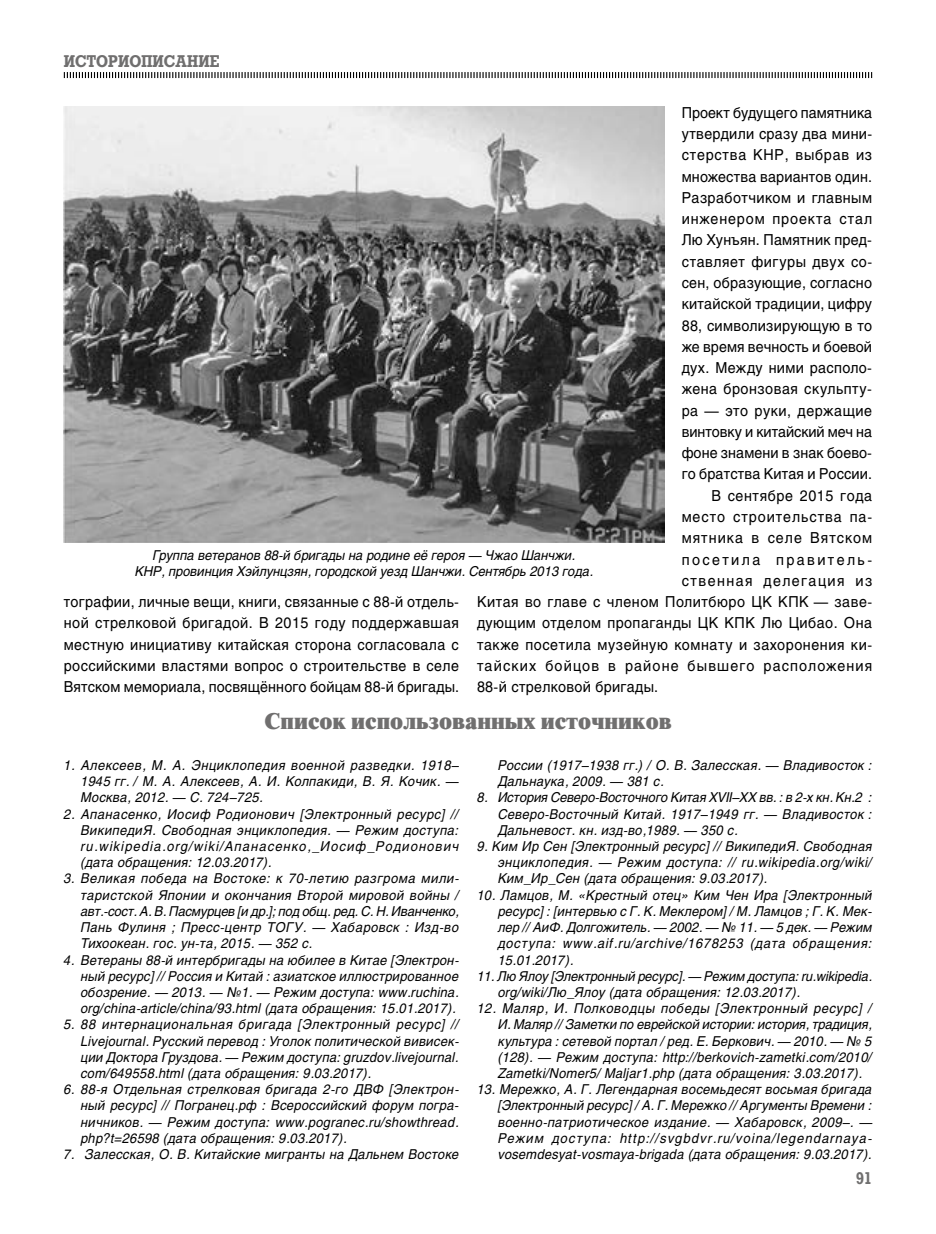
<style>
.page{position:relative;width:936px;height:1234px;background:#fff}
.page>*{position:absolute;margin:0;border:0;box-sizing:border-box;transform-origin:0 0}
.t1{font:22.5px "Newton XC";color:#706f6f}
.t2{font:700 16.5px "Rodeo";color:#706f6f;scale:.9 1}
.t3{font:15px/21.3px "Helios";letter-spacing:.03em;color:#000;text-align:justify;scale:.95 1}
.t4{font:15px "Helios";letter-spacing:.01em;color:#000;scale:.95 1}
.t5{font:15px "Helios";letter-spacing:.005em;color:#000;scale:.95 1}
.t6{font:15px "Helios";letter-spacing:.08em;color:#000;scale:.95 1}
.t7{font:15px "Helios";color:#000;scale:.95 1}
.t8{font:15px "Helios";letter-spacing:-.005em;color:#000;scale:.95 1}
.t9{font:15px "Helios";letter-spacing:.065em;color:#000;scale:.95 1}
.t10{font:15px "Helios";letter-spacing:.05em;color:#000;scale:.95 1}
.t11{font:15px "Helios";letter-spacing:.06em;color:#000;scale:.95 1}
.t12{font:15px "Helios";letter-spacing:.07em;color:#000;scale:.95 1}
.t13{font:15px "Helios";letter-spacing:.1em;color:#000;scale:.95 1}
.t14{font:15px "Helios";letter-spacing:.17em;color:#000;scale:.95 1}
.t15{font:italic 13.5px/16.2px "Helios";letter-spacing:.02em;color:#000;text-align:justify;scale:.95 1}
.t16{font:italic 13.5px/16.2px "Helios";color:#000;text-align:center;scale:.95 1}
.t17{font:italic 13.5px/16.2px "Helios";letter-spacing:-.005em;color:#000;scale:.95 1}
</style>
<div class="page">
<svg style="left:63px;top:72px;width:809px;height:7px"></svg>
<img style="left:64px;top:106px;width:600px;height:436px">
<p class="t2" style="left:64px;top:51px;width:174px">ИСТОРИОПИСАНИЕ</p>
<p class="t7" style="left:681px;top:104px;width:202px">Проект будущего памятника</p>
<p class="t3" style="left:681px;top:123px;width:202px">утвердили сразу два мини-</p>
<p class="t10" style="left:681px;top:146px;width:202px">стерства КНР, выбрав из</p>
<p class="t4" style="left:681px;top:167px;width:202px">множества вариантов один.</p>
<p class="t3" style="left:681px;top:187px;width:202px">Разработчиком и главным</p>
<p class="t11" style="left:681px;top:210px;width:202px">инженером проекта стал</p>
<p class="t3" style="left:681px;top:229px;width:202px">Лю Хунъян. Памятник пред-</p>
<p class="t3" style="left:681px;top:250px;width:202px">ставляет фигуры двух со-</p>
<p class="t3" style="left:681px;top:272px;width:202px">сен, образующие, согласно</p>
<p class="t3" style="left:681px;top:293px;width:202px">китайской традиции, цифру</p>
<p class="t3" style="left:681px;top:314px;width:202px">88, символизирующую в то</p>
<p class="t5" style="left:681px;top:337px;width:202px">же время вечность и боевой</p>
<p class="t3" style="left:681px;top:357px;width:202px">дух. Между ними располо-</p>
<p class="t3" style="left:681px;top:378px;width:202px">жена бронзовая скульпту-</p>
<p class="t3" style="left:681px;top:399px;width:202px">ра — это руки, держащие</p>
<p class="t8" style="left:681px;top:422px;width:202px">винтовку и китайский меч на</p>
<p class="t5" style="left:681px;top:444px;width:202px">фоне знамени в знак боево-</p>
<p class="t4" style="left:681px;top:465px;width:202px">го братства Китая и России.</p>
<p class="t3" style="left:711px;top:484px;width:171px">В сентябре 2015 года</p>
<p class="t9" style="left:681px;top:507px;width:202px">место строительства па-</p>
<p class="t12" style="left:681px;top:529px;width:202px">мятника в селе Вятском</p>
<p class="t14" style="left:681px;top:550px;width:202px">посетила правитель-</p>
<p class="t13" style="left:681px;top:571px;width:202px">ственная делегация из</p>
<p class="t3" style="left:477px;top:591px;width:417px">Китая во главе с членом Политбюро ЦК КПК — заве-</p>
<p class="t3" style="left:477px;top:612px;width:417px">дующим отделом пропаганды ЦК КПК Лю Цибао. Она</p>
<p class="t3" style="left:477px;top:633px;width:417px">также посетила музейную комнату и захоронения ки-</p>
<p class="t6" style="left:477px;top:656px;width:417px">тайских бойцов в районе бывшего расположения</p>
<p class="t3" style="left:477px;top:676px;width:192px">88-й стрелковой бригады.</p>
<p class="t16" style="left:135px;top:547px;width:483px">Группа ветеранов 88-й бригады на родине её героя — Чжао Шанчжи.<br>КНР, провинция Хэйлунцзян, городской уезд Шанчжи. Сентябрь 2013 года.</p>
<p class="t3" style="left:64px;top:591px;width:417px">тографии, личные вещи, книги, связанные с 88-й отдель&shy;ной стрелковой бригадой. В 2015 году поддержавшая местную инициативу китайская сторона согласовала с российскими властями вопрос о строительстве в селе Вятском мемориала, посвящённого бойцам 88-й бригады.</p>
<h1 class="t1" style="left:264px;top:706px;width:409px">Список использованных источников</h1>
<p class="t15" style="left:81px;top:756px;width:399px;text-indent:-17px">1. Алексеев, М. А. Энциклопедия военной разведки. 1918– 1945 гг. / М. А. Алексеев, А. И. Колпакиди, В. Я. Кочик. — Москва, 2012. — С. 724–725.</p>
<p class="t15" style="left:81px;top:805px;width:399px;text-indent:-17px">2. Апанасенко, Иосиф Родионович [Электронный ресурс] // ВикипедиЯ. Свободная энциклопедия. — Режим доступа: ru.wikipedia.org/wiki/Апанасенко,_Иосиф_Родионович (дата обращения: 12.03.2017).</p>
<p class="t15" style="left:81px;top:870px;width:400px;text-indent:-17px">3. Великая победа на Востоке: к 70-летию разгрома мили&shy;таристской Японии и окончания Второй мировой войны / авт.-сост. А. В. Пасмурцев [и др.]; под общ. ред. С. Н. Иванченко, Пань Фулиня ; Пресс-центр ТОГУ. — Хабаровск : Изд-во Тихоокеан. гос. ун-та, 2015. — 352 с.</p>
<p class="t15" style="left:81px;top:951px;width:399px;text-indent:-17px">4. Ветераны 88-й интербригады на юбилее в Китае [Электрон&shy;ный ресурс] // Россия и Китай : азиатское иллюстрированное обозрение. — 2013. — №1. — Режим доступа: www.ruchina. org/china-article/china/93.html (дата обращения: 15.01.2017).</p>
<p class="t15" style="left:81px;top:1016px;width:400px;text-indent:-17px">5. 88 интернациональная бригада [Электронный ресурс] // Livejournal. Русский перевод : Уголок политической вивисек&shy;ции Доктора Груздова. — Режим доступа: gruzdov.livejournal. com/649558.html (дата обращения: 9.03.2017).</p>
<p class="t15" style="left:81px;top:1080px;width:399px;text-indent:-17px">6. 88-я Отдельная стрелковая бригада 2-го ДВФ [Электрон&shy;ный ресурс] // Погранец.рф : Всероссийский форум погра&shy;ничников. — Режим доступа: www.pogranec.ru/showthread. php?t=26598 (дата обращения: 9.03.2017).</p>
<p class="t15" style="left:64px;top:1145px;width:417px">7. Залесская, О. В. Китайские мигранты на Дальнем Востоке</p>
<p class="t15" style="left:498px;top:756px;width:395px">России (1917–1938 гг.) / О. В. Залесская. — Владивосток :<br>Дальнаука, 2009. — 381 с.</p>
<p class="t15" style="left:498px;top:789px;width:395px;text-indent:-21px">8. История Северо-Восточного Китая XVII–XX вв. : в 2-х кн. Кн.2 :<br>Северо-Восточный Китай. 1917–1949 гг. — Владивосток :<br>Дальневост. кн. изд-во,1989. — 350 с.</p>
<p class="t15" style="left:498px;top:837px;width:395px;text-indent:-21px">9. Ким Ир Сен [Электронный ресурс] // ВикипедиЯ. Свободная энциклопедия. — Режим доступа: // ru.wikipedia.org/wiki/ Ким_Ир_Сен (дата обращения: 9.03.2017).</p>
<p class="t15" style="left:498px;top:886px;width:395px;text-indent:-21px">10. Ламцов, М. «Крестный отец» Ким Чен Ира [Электронный ресурс] : [интервью с Г. К. Меклером] / М. Ламцов ; Г. К. Мек&shy;лер // АиФ. Долгожитель. — 2002. — № 11. — 5 дек. — Режим доступа: www.aif.ru/archive/1678253 (дата обращения:<br>15.01.2017).</p>
<p class="t17" style="left:498px;top:967px;width:395px;text-indent:-21px">11. Лю Ялоу [Электронный ресурс]. — Режим доступа: ru.wikipedia. org/wiki/Лю_Ялоу (дата обращения: 12.03.2017).</p>
<p class="t15" style="left:498px;top:999px;width:395px;text-indent:-21px">12. Маляр, И. Полководцы победы [Электронный ресурс] / И. Маляр // Заметки по еврейской истории: история, традиция, культура : сетевой портал / ред. Е. Беркович. — 2010. — № 5 (128). — Режим доступа: http://berkovich-zametki.com/2010/ Zametki/Nomer5/ Maljar1.php (дата обращения: 3.03.2017).</p>
<p class="t15" style="left:498px;top:1080px;width:395px;text-indent:-21px">13. Мережко, А. Г. Легендарная восемьдесят восьмая бригада [Электронный ресурс] / А. Г. Мережко // Аргументы Времени : военно-патриотическое издание. — Хабаровск, 2009–. — Режим доступа: http://svgbdvr.ru/voina/legendarnaya&shy;vosemdesyat-vosmaya-brigada (дата обращения: 9.03.2017).</p>
<p class="t2" style="left:856px;top:1167px;width:19px">91</p>
</div>
